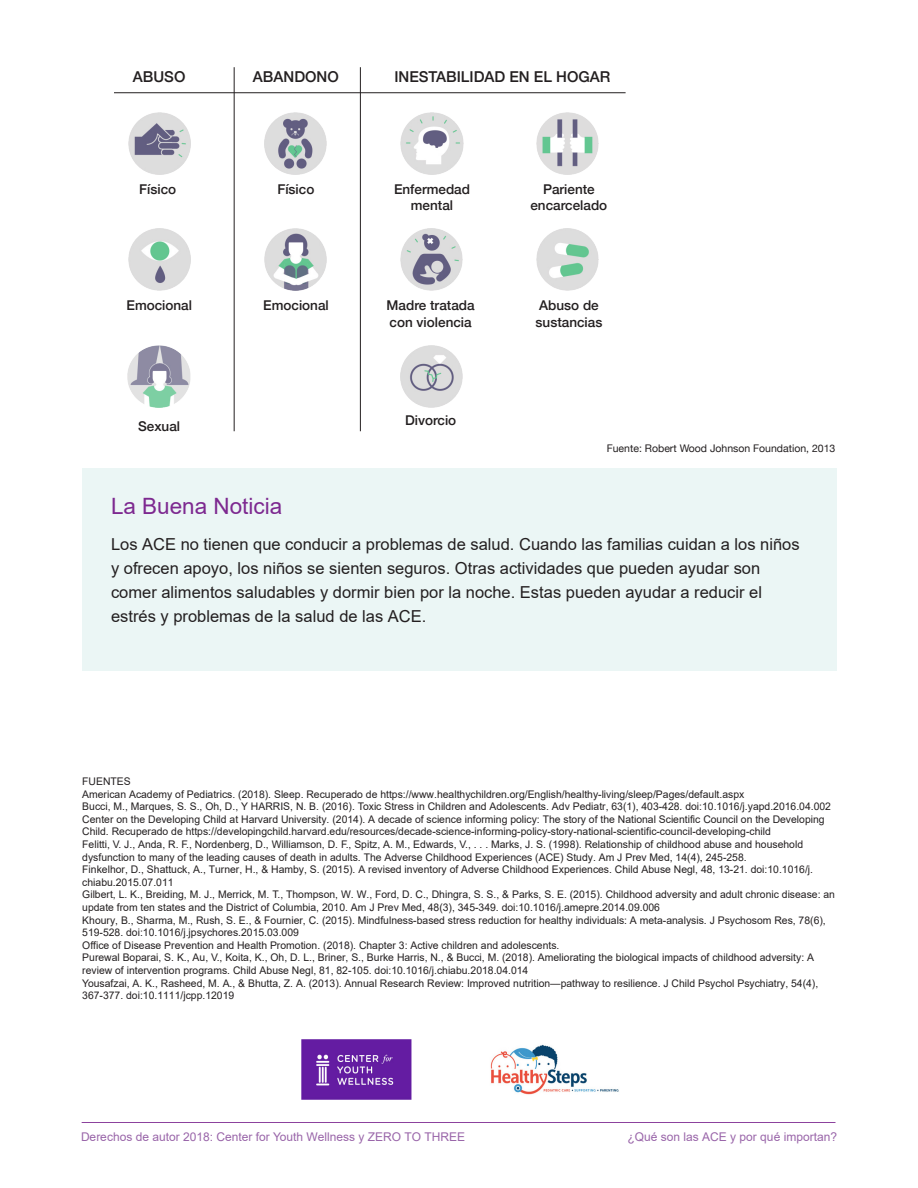
<style>
.page{position:relative;width:918px;height:1188px;background:#fff}
.page>*{position:absolute;margin:0;border:0;box-sizing:border-box;transform-origin:0 0}
.t1{font:22.5px "Arial";color:#7d2990}
.t2{font:16.5px/24px "Arial";color:#231f20}
.t3{font:500 15px "Helvetica Neue";color:#231f20}
.t4{font:500 13.5px/16.2px "Helvetica Neue";color:#231f20;text-align:center}
.t5{font:12px "Arial";color:#9965a9}
.t6{font:10.5px/12.6px "Arial";color:#231f20}
.t7{font:10.5px "Helvetica Neue";color:#231f20}
</style>
<div class="page">
<hr style="left:82px;top:1122px;width:753px;height:1px;background:#7d2990">
<img style="left:301px;top:1039px;width:318px;height:61px">
<div style="left:83px;top:468px;width:754px;height:202px;background:#ebf6f5"></div>
<img style="left:128px;top:113px;width:62px;height:61px">
<img style="left:128px;top:229px;width:62px;height:62px">
<img style="left:128px;top:345px;width:63px;height:63px">
<img style="left:265px;top:113px;width:62px;height:61px">
<img style="left:265px;top:229px;width:62px;height:62px">
<img style="left:401px;top:113px;width:62px;height:61px">
<img style="left:401px;top:229px;width:62px;height:62px">
<img style="left:401px;top:346px;width:62px;height:61px">
<img style="left:537px;top:113px;width:62px;height:61px">
<img style="left:537px;top:229px;width:62px;height:62px">
<hr style="left:234px;top:67px;width:1px;height:364px;background:#231f20">
<hr style="left:360px;top:67px;width:1px;height:364px;background:#231f20">
<hr style="left:114px;top:92px;width:512px;height:1px;background:#231f20">
<p class="t3" style="left:133px;top:64px;width:54px">ABUSO</p>
<p class="t3" style="left:253px;top:64px;width:87px">ABANDONO</p>
<p class="t3" style="left:394px;top:64px;width:217px">INESTABILIDAD EN EL HOGAR</p>
<p class="t4" style="left:139px;top:180px;width:39px">Físico</p>
<p class="t4" style="left:277px;top:180px;width:39px">Físico</p>
<p class="t4" style="left:394px;top:180px;width:78px">Enfermedad mental</p>
<p class="t4" style="left:530px;top:180px;width:78px">Pariente encarcelado</p>
<p class="t4" style="left:127px;top:296px;width:67px">Emocional</p>
<p class="t4" style="left:263px;top:296px;width:67px">Emocional</p>
<p class="t4" style="left:387px;top:296px;width:90px;text-align:left">Madre tratada con violencia</p>
<p class="t4" style="left:536px;top:296px;width:68px;text-align:left">Abuso de sustancias</p>
<p class="t4" style="left:138px;top:417px;width:44px">Sexual</p>
<p class="t4" style="left:405px;top:411px;width:53px">Divorcio</p>
<p class="t7" style="left:607px;top:441px;width:230px">Fuente: Robert Wood Johnson Foundation, 2013</p>
<p class="t1" style="left:111px;top:491px;width:173px">La Buena Noticia</p>
<p class="t2" style="left:111px;top:533px;width:690px">Los ACE no tienen que conducir a problemas de salud. Cuando las familias cuidan a los niños y ofrecen apoyo, los niños se sienten seguros. Otras actividades que pueden ayudar son comer alimentos saludables y dormir bien por la noche. Estas pueden ayudar a reducir el estrés y problemas de la salud de las ACE.</p>
<p class="t6" style="left:82px;top:775px;width:754px">FUENTES<br>American Academy of Pediatrics. (2018). Sleep. Recuperado de https://www.healthychildren.org/English/healthy-living/sleep/Pages/default.aspx<br>Bucci, M., Marques, S. S., Oh, D., Y HARRIS, N. B. (2016). Toxic Stress in Children and Adolescents. Adv Pediatr, 63(1), 403-428. doi:10.1016/j.yapd.2016.04.002<br>Center on the Developing Child at Harvard University. (2014). A decade of science informing policy: The story of the National Scientific Council on the Developing Child. Recuperado de https://developingchild.harvard.edu/resources/decade-science-informing-policy-story-national-scientific-council-developing-child<br>Felitti, V. J., Anda, R. F., Nordenberg, D., Williamson, D. F., Spitz, A. M., Edwards, V., . . . Marks, J. S. (1998). Relationship of childhood abuse and household dysfunction to many of the leading causes of death in adults. The Adverse Childhood Experiences (ACE) Study. Am J Prev Med, 14(4), 245-258.<br>Finkelhor, D., Shattuck, A., Turner, H., &amp; Hamby, S. (2015). A revised inventory of Adverse Childhood Experiences. Child Abuse Negl, 48, 13-21. doi:10.1016/j. chiabu.2015.07.011<br>Gilbert, L. K., Breiding, M. J., Merrick, M. T., Thompson, W. W., Ford, D. C., Dhingra, S. S., &amp; Parks, S. E. (2015). Childhood adversity and adult chronic disease: an update from ten states and the District of Columbia, 2010. Am J Prev Med, 48(3), 345-349. doi:10.1016/j.amepre.2014.09.006<br>Khoury, B., Sharma, M., Rush, S. E., &amp; Fournier, C. (2015). Mindfulness-based stress reduction for healthy individuals: A meta-analysis. J Psychosom Res, 78(6), 519-528. doi:10.1016/j.jpsychores.2015.03.009<br>Office of Disease Prevention and Health Promotion. (2018). Chapter 3: Active children and adolescents.<br>Purewal Boparai, S. K., Au, V., Koita, K., Oh, D. L., Briner, S., Burke Harris, N., &amp; Bucci, M. (2018). Ameliorating the biological impacts of childhood adversity: A review of intervention programs. Child Abuse Negl, 81, 82-105. doi:10.1016/j.chiabu.2018.04.014<br>Yousafzai, A. K., Rasheed, M. A., &amp; Bhutta, Z. A. (2013). Annual Research Review: Improved nutrition—pathway to resilience. J Child Psychol Psychiatry, 54(4), 367-377. doi:10.1111/jcpp.12019</p>
<p class="t5" style="left:81px;top:1129px;width:386px">Derechos de autor 2018: Center for Youth Wellness y ZERO TO THREE</p>
<p class="t5" style="left:628px;top:1129px;width:211px">¿Qué son las ACE y por qué importan?</p>
</div>
